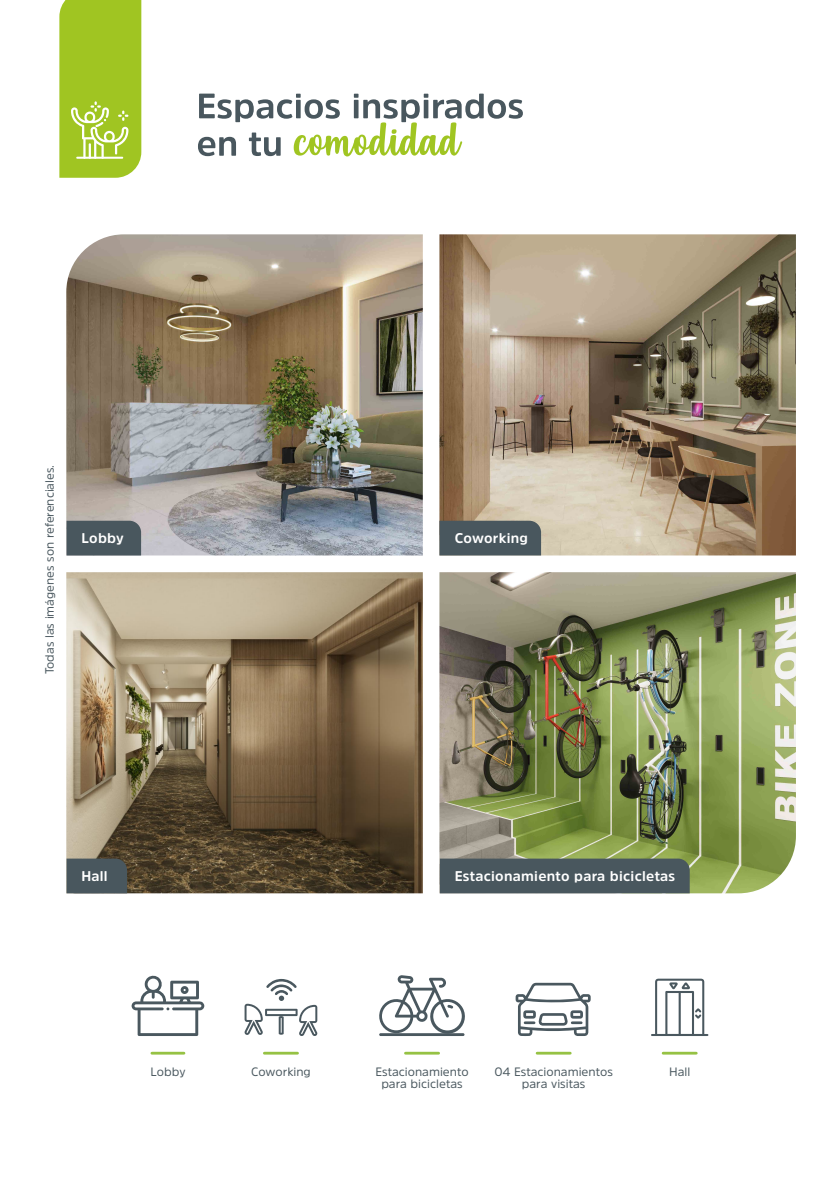
<style>
.page{position:relative;width:840px;height:1191px;background:#fff}
.page>*{position:absolute;margin:0;border:0;box-sizing:border-box;transform-origin:0 0}
.t1{font:700 14px "Amsi Pro";letter-spacing:.02em;color:#fff}
.t2{font:12.2px/11.8px "Amsi Pro";color:#4a585f;text-align:center}
.t3{font:12px "Amsi Pro";color:#49575e}
</style>
<div class="page">
<svg style="left:198px;top:94px;width:324px;height:62px"></svg>
<svg style="left:59px;top:0;width:82px;height:178px;background:#a6c931"></svg>
<hr style="left:76px;top:157px;width:47px;height:2px;background:#fff">
<img style="left:66px;top:234px;width:356px;height:321px">
<div style="left:66px;top:521px;width:75px;height:34px;background:#49575e"></div>
<img style="left:439px;top:234px;width:356px;height:321px">
<img style="left:439px;top:572px;width:356px;height:321px">
<img style="left:66px;top:572px;width:356px;height:321px">
<div style="left:66px;top:858px;width:61px;height:35px;background:#49575e"></div>
<div style="left:439px;top:521px;width:101px;height:34px;background:#49575e"></div>
<div style="left:439px;top:858px;width:250px;height:35px;background:#49575e"></div>
<hr style="left:264px;top:1051px;width:33px;height:3px;background:#96c244">
<svg style="left:244px;top:979px;width:73px;height:57px"></svg>
<hr style="left:405px;top:1051px;width:33px;height:3px;background:#96c244">
<svg style="left:379px;top:975px;width:86px;height:61px"></svg>
<hr style="left:536px;top:1051px;width:34px;height:3px;background:#96c244">
<hr style="left:152px;top:1051px;width:32px;height:3px;background:#96c244">
<svg style="left:131px;top:975px;width:73px;height:61px"></svg>
<svg style="left:515px;top:982px;width:75px;height:54px"></svg>
<hr style="left:662px;top:1051px;width:33px;height:3px;background:#96c244">
<svg style="left:651px;top:978px;width:57px;height:58px"></svg>
<p class="t3" style="left:41px;top:674px;width:211px;rotate:-90deg">Todas las imágenes son referenciales.</p>
<p class="t1" style="left:81px;top:529px;width:44px">Lobby</p>
<p class="t1" style="left:454px;top:529px;width:75px">Coworking</p>
<p class="t1" style="left:81px;top:866px;width:28px">Hall</p>
<p class="t1" style="left:454px;top:866px;width:222px">Estacionamiento para bicicletas</p>
<p class="t2" style="left:251px;top:1065px;width:61px">Coworking</p>
<p class="t2" style="left:375px;top:1065px;width:95px">Estacionamiento para bicicletas</p>
<p class="t2" style="left:494px;top:1065px;width:120px">04 Estacionamientos para visitas</p>
<p class="t2" style="left:150px;top:1065px;width:37px">Lobby</p>
<p class="t2" style="left:668px;top:1065px;width:23px">Hall</p>
</div>
